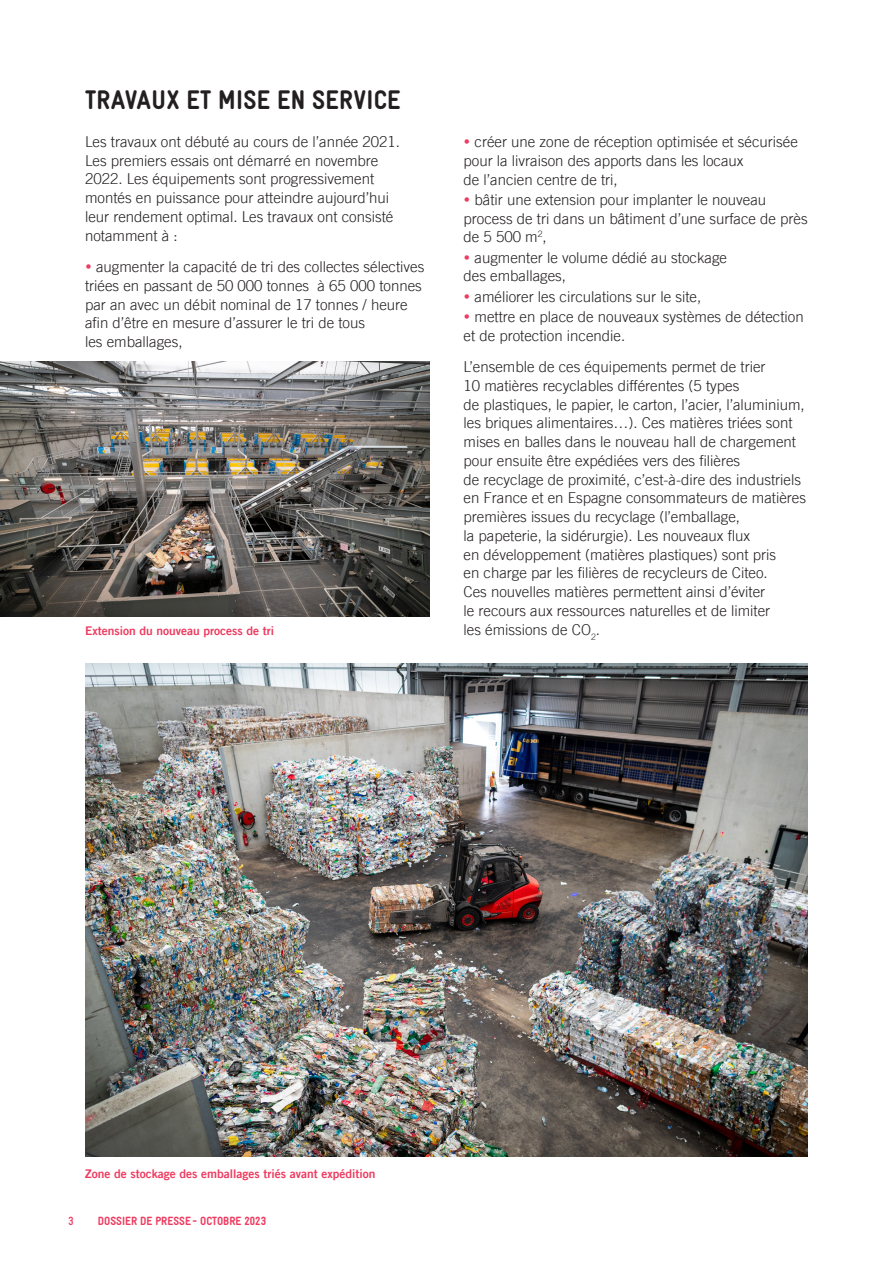
<style>
.page{position:relative;width:893px;height:1263px;background:#fff}
.page>*{position:absolute;margin:0;border:0;box-sizing:border-box;transform-origin:0 0}
.Sous_titre{font:900 27px "Gravur Condensed Pro";letter-spacing:.01em;color:#231f20}
.Courant{font:300 15px/18.8px "Trade Gothic";color:#231f20}
.Légende_photo{font:12px "Trade Gothic Bold Two";color:#ee3b60}
.t1{font:900 12px "Gravur Condensed Pro";color:#ee3b60}
.t2{font:700 12px "Gravur Condensed Pro";color:#ee3b60}
</style>
<div class="page">
<img style="left:85px;top:663px;width:723px;height:494px">
<img style="left:0;top:361px;width:429px;height:256px">
<p class="Sous_titre" style="left:85px;top:85px;width:317px">TRAVAUX ET MISE EN SERVICE</p>
<p class="Courant" style="left:85px;top:132px;width:317px">Les travaux ont débuté au cours de l’année 2021.<br>Les premiers essais ont démarré en novembre 2022. Les équipements sont progressivement montés en puissance pour atteindre aujourd’hui leur rendement optimal. Les travaux ont consisté notamment à :</p>
<p class="Courant" style="left:85px;top:257px;width:341px;text-indent:11px">augmenter la capacité de tri des collectes sélectives triées en passant de 50 000 tonnes à 65 000 tonnes par an avec un débit nominal de 17 tonnes / heure afin d’être en mesure d’assurer le tri de tous<br>les emballages,</p>
<p class="Légende_photo" style="left:85px;top:623px;width:190px">Extension du nouveau process de tri</p>
<p class="Courant" style="left:463px;top:132px;width:336px;text-indent:11px">créer une zone de réception optimisée et sécurisée pour la livraison des apports dans les locaux<br>de l’ancien centre de tri,</p>
<p class="Courant" style="left:463px;top:190px;width:346px;text-indent:11px">bâtir une extension pour implanter le nouveau process de tri dans un bâtiment d’une surface de près de 5 500 m<sup>2</sup>,</p>
<p class="Courant" style="left:463px;top:248px;width:265px;text-indent:11px">augmenter le volume dédié au stockage des emballages,</p>
<p class="Courant" style="left:474px;top:287px;width:228px">améliorer les circulations sur le site,</p>
<p class="Courant" style="left:463px;top:307px;width:342px;text-indent:11px">mettre en place de nouveaux systèmes de détection et de protection incendie.</p>
<p class="Courant" style="left:463px;top:357px;width:344px">L’ensemble de ces équipements permet de trier<br>10 matières recyclables différentes (5 types<br>de plastiques, le papier, le carton, l’acier, l’aluminium, les briques alimentaires…). Ces matières triées sont mises en balles dans le nouveau hall de chargement pour ensuite être expédiées vers des filières<br>de recyclage de proximité, c’est-à-dire des industriels en France et en Espagne consommateurs de matières premières issues du recyclage (l’emballage,<br>la papeterie, la sidérurgie). Les nouveaux flux<br>en développement (matières plastiques) sont pris<br>en charge par les filières de recycleurs de Citeo.<br>Ces nouvelles matières permettent ainsi d’éviter<br>le recours aux ressources naturelles et de limiter<br>les émissions de CO<sub>2</sub>.</p>
<p class="Légende_photo" style="left:85px;top:1166px;width:292px">Zone de stockage des emballages triés avant expédition</p>
<p class="t2" style="left:68px;top:1214px;width:7px">3</p>
<p class="t1" style="left:98px;top:1214px;width:170px">DOSSIER DE PRESSE - OCTOBRE 2023</p>
</div>
